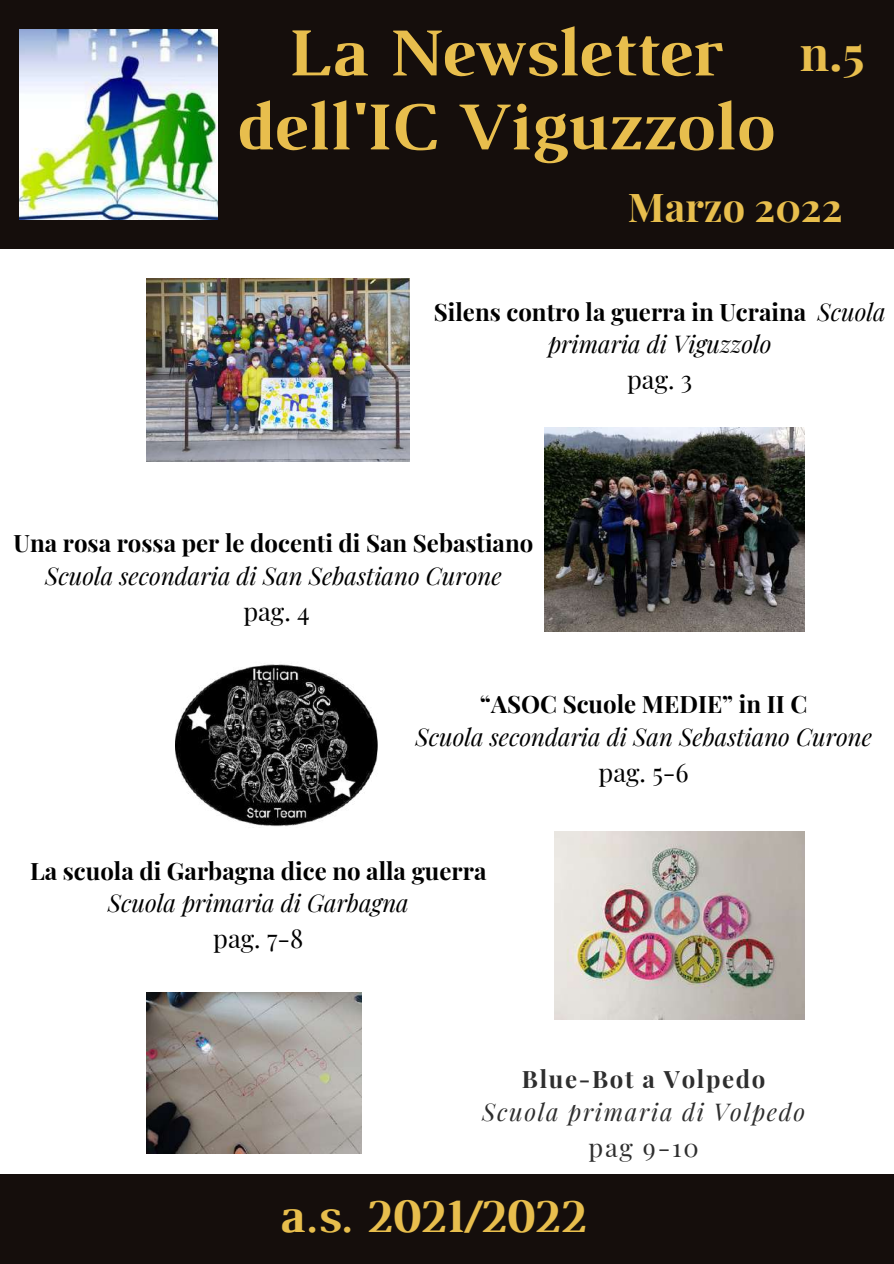
<style>
.page{position:relative;width:894px;height:1264px;background:#fff}
.page>*{position:absolute;margin:0;border:0;box-sizing:border-box;transform-origin:0 0}
.t1{font:700 70.05px/73.9px "Luthier";color:#e8be4d;text-align:center}
.t2{font:700 48.9px "Luthier";color:#e8be4d}
.t3{font:700 48px "Playfair Display";color:#e8be4d}
.t4{font:700 39.75px "Playfair Display";color:#e8be4d}
.t5{font:25.5px "Playfair Display";color:#000}
.t6{font:25.5px "Playfair Display";color:#2e2e2e}
.t7{font:700 24px/32.7px "Playfair Display";color:#000;text-align:center}
.t8{font:italic 24px "Playfair Display";color:#000}
.t9{font:italic 24px "Playfair Display";letter-spacing:.07em;color:#2e2e2e}
.t10{font:700 24px "Playfair Display";letter-spacing:.07em;color:#2e2e2e}
.s1{font-weight:400;font-style:italic}
</style>
<div class="page">
<div style="left:0;top:0;width:893px;height:249px;background:#150e0c"></div>
<img style="left:19px;top:30px;width:198px;height:190px">
<div style="left:0;top:1174px;width:893px;height:89px;background:#150e0c"></div>
<img style="left:146px;top:279px;width:263px;height:182px">
<img style="left:544px;top:428px;width:260px;height:203px">
<img style="left:176px;top:663px;width:202px;height:165px">
<img style="left:554px;top:832px;width:250px;height:187px">
<img style="left:146px;top:992px;width:215px;height:161px">
<h1 class="t1" style="left:235px;top:21px;width:538px">La Newsletter dell'IC Viguzzolo</h1>
<h3 class="t3" style="left:799px;top:19px;width:66px">n.5</h3>
<h3 class="t4" style="left:627px;top:179px;width:216px">Marzo 2022</h3>
<p class="t7" style="left:434px;top:294px;width:453px">Silens contro la guerra in Ucraina <span class="s1">Scuola primaria di Viguzzolo</span></p>
<p class="t5" style="left:627px;top:362px;width:67px">pag. 3</p>
<p class="t7" style="left:14px;top:526px;width:521px">Una rosa rossa per le docenti di San Sebastiano</p>
<p class="t8" style="left:45px;top:559px;width:458px">Scuola secondaria di San Sebastiano Curone</p>
<p class="t5" style="left:243px;top:593px;width:68px">pag. 4</p>
<p class="t7" style="left:480px;top:686px;width:329px">“ASOC Scuole MEDIE” in II C</p>
<p class="t8" style="left:415px;top:719px;width:458px">Scuola secondaria di San Sebastiano Curone</p>
<p class="t5" style="left:598px;top:754px;width:92px">pag. 5-6</p>
<p class="t7" style="left:30px;top:853px;width:458px">La scuola di Garbagna dice no alla guerra</p>
<p class="t8" style="left:108px;top:886px;width:302px">Scuola primaria di Garbagna</p>
<p class="t5" style="left:213px;top:920px;width:92px">pag. 7-8</p>
<p class="t10" style="left:521px;top:1062px;width:245px">Blue-Bot a Volpedo</p>
<p class="t9" style="left:482px;top:1094px;width:325px">Scuola primaria di Volpedo</p>
<p class="t6" style="left:588px;top:1129px;width:112px">pag 9-10</p>
<h2 class="t2" style="left:278px;top:1197px;width:308px">a.s. 2021/2022</h2>
</div>
